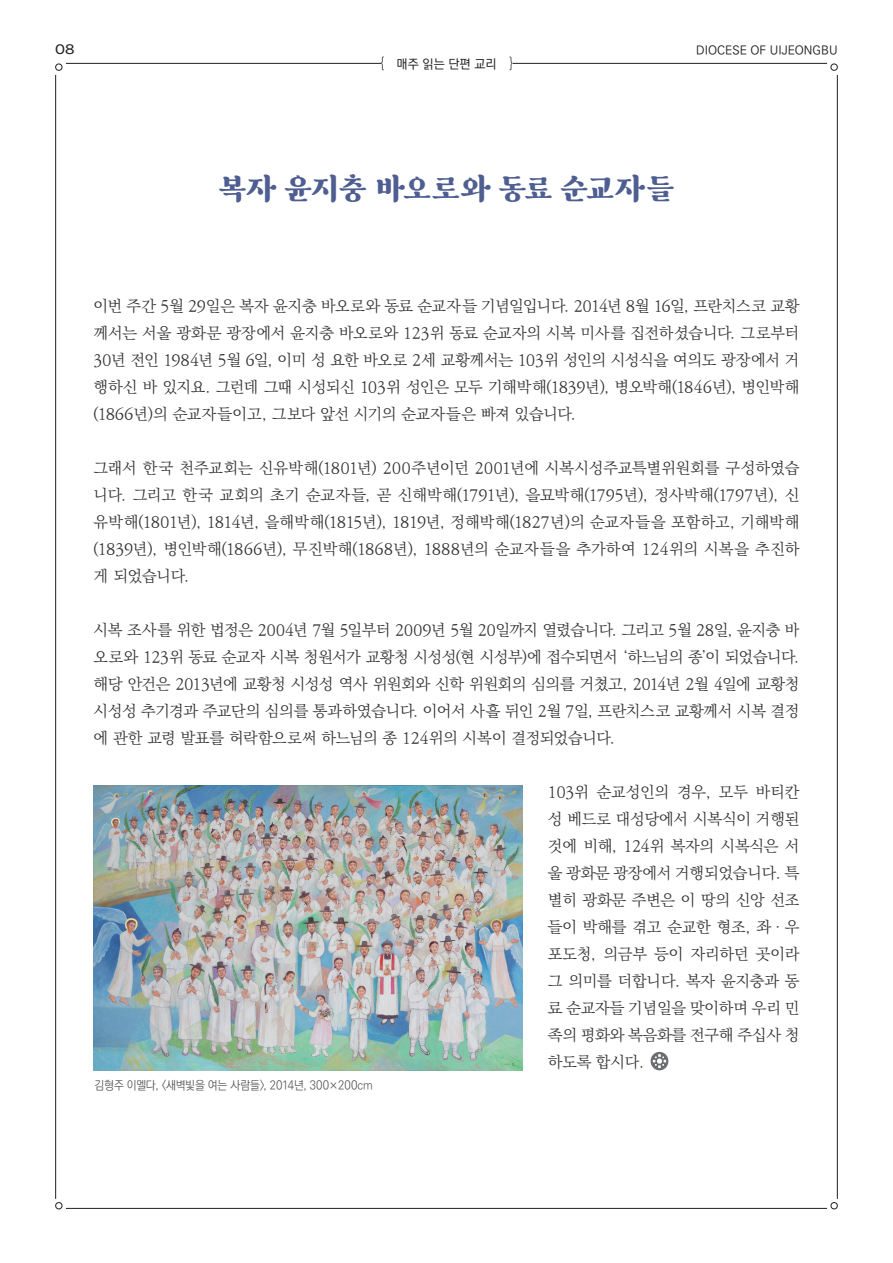
<style>
.page{position:relative;width:893px;height:1263px;background:#fff}
.page>*{position:absolute;margin:0;border:0;box-sizing:border-box;transform-origin:0 0}
.t1{font:30px "SF Hambak Snow";letter-spacing:-.015em;color:#4f5e91}
.t2{font:15.6px/27px "Ko Pub World Batang PL";letter-spacing:-.01em;color:#312f30;text-align:justify}
.t3{font:12.75px "Ko Pub World Dotum PM";color:#231f20}
.t4{font:12px "Ko Pub Dotum PL";letter-spacing:-.01em;color:#4b4c4d;scale:.94 1}
.t5{font:12px "Ko Pub World Dotum PM";color:#231f20}
.t6{font:500 12px "Gmarket Sans";color:#231f20;scale:1.2 1}
</style>
<div class="page">
<img style="left:650px;top:1051px;width:19px;height:20px">
<hr style="left:66px;top:1208px;width:761px;height:1px;background:#231f20">
<hr style="left:66px;top:63px;width:761px;height:1px;background:#231f20">
<div style="left:381px;top:54px;width:131px;height:18px;background:#fff"></div>
<div style="left:55px;top:64px;width:7px;height:7px;border:1px solid #231f20;border-radius:50%"></div>
<div style="left:55px;top:1202px;width:7px;height:7px;border:1px solid #231f20;border-radius:50%"></div>
<div style="left:831px;top:64px;width:7px;height:7px;border:1px solid #231f20;border-radius:50%"></div>
<div style="left:831px;top:1202px;width:7px;height:7px;border:1px solid #231f20;border-radius:50%"></div>
<hr style="left:55px;top:75px;width:1px;height:1124px;background:#231f20">
<hr style="left:837px;top:75px;width:1px;height:1124px;background:#231f20">
<svg style="left:381px;top:57px;width:3px;height:13px"></svg>
<svg style="left:509px;top:57px;width:4px;height:13px"></svg>
<img style="left:94px;top:786px;width:428px;height:285px">
<p class="t6" style="left:55px;top:43px;width:18px">08</p>
<p class="t3" style="left:396px;top:55px;width:101px">매주 읽는 단편 교리</p>
<p class="t5" style="left:696px;top:42px;width:143px">DIOCESE OF UIJEONGBU</p>
<h1 class="t1" style="left:219px;top:171px;width:457px">복자 윤지충 바오로와 동료 순교자들</h1>
<p class="t2" style="left:94px;top:293px;width:707px">이번 주간 5월 29일은 복자 윤지충 바오로와 동료 순교자들 기념일입니다. 2014년 8월 16일, 프란치스코 교황 께서는 서울 광화문 광장에서 윤지충 바오로와 123위 동료 순교자의 시복 미사를 집전하셨습니다. 그로부터 30년 전인 1984년 5월 6일, 이미 성 요한 바오로 2세 교황께서는 103위 성인의 시성식을 여의도 광장에서 거 행하신 바 있지요. 그런데 그때 시성되신 103위 성인은 모두 기해박해(1839년), 병오박해(1846년), 병인박해 (1866년)의 순교자들이고, 그보다 앞선 시기의 순교자들은 빠져 있습니다.</p>
<p class="t2" style="left:94px;top:455px;width:707px">그래서 한국 천주교회는 신유박해(1801년) 200주년이던 2001년에 시복시성주교특별위원회를 구성하였습 니다. 그리고 한국 교회의 초기 순교자들, 곧 신해박해(1791년), 을묘박해(1795년), 정사박해(1797년), 신 유박해(1801년), 1814년, 을해박해(1815년), 1819년, 정해박해(1827년)의 순교자들을 포함하고, 기해박해 (1839년), 병인박해(1866년), 무진박해(1868년), 1888년의 순교자들을 추가하여 124위의 시복을 추진하 게 되었습니다.</p>
<p class="t2" style="left:94px;top:617px;width:707px">시복 조사를 위한 법정은 2004년 7월 5일부터 2009년 5월 20일까지 열렸습니다. 그리고 5월 28일, 윤지충 바 오로와 123위 동료 순교자 시복 청원서가 교황청 시성성(현 시성부)에 접수되면서 ‘하느님의 종’이 되었습니다. 해당 안건은 2013년에 교황청 시성성 역사 위원회와 신학 위원회의 심의를 거쳤고, 2014년 2월 4일에 교황청 시성성 추기경과 주교단의 심의를 통과하였습니다. 이어서 사흘 뒤인 2월 7일, 프란치스코 교황께서 시복 결정 에 관한 교령 발표를 허락함으로써 하느님의 종 124위의 시복이 결정되었습니다.</p>
<p class="t2" style="left:548px;top:779px;width:253px">103위 순교성인의 경우, 모두 바티칸 성 베드로 대성당에서 시복식이 거행된 것에 비해, 124위 복자의 시복식은 서 울 광화문 광장에서 거행되었습니다. 특 별히 광화문 주변은 이 땅의 신앙 선조 들이 박해를 겪고 순교한 형조, 좌‧우 포도청, 의금부 등이 자리하던 곳이라 그 의미를 더합니다. 복자 윤지충과 동 료 순교자들 기념일을 맞이하며 우리 민 족의 평화와 복음화를 전구해 주십사 청 하도록 합시다.</p>
<p class="t4" style="left:95px;top:1079px;width:298px">김형주 이멜다, &lt;새벽빛을 여는 사람들&gt;, 2014년, 300×200cm</p>
</div>
